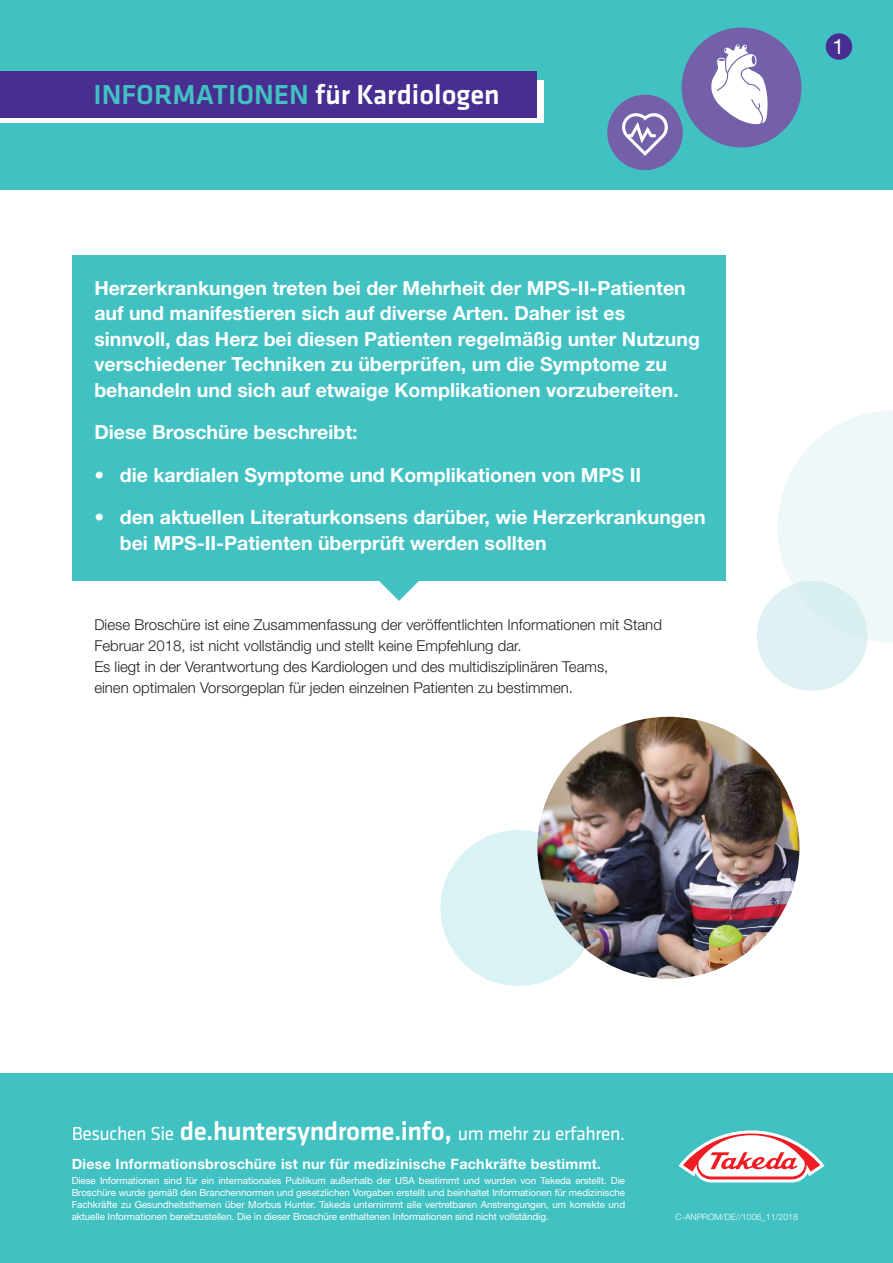
<style>
.page{position:relative;width:893px;height:1263px;background:#fff}
.page>*{position:absolute;margin:0;border:0;box-sizing:border-box;transform-origin:0 0}
.t1{font:500 28.5px "Klavika";color:#fff}
.t2{font:21px "Helvetica Neue LT Std";color:#fff}
.t3{font:700 19.5px/25.5px "Helvetica Neue LT Pro";color:#fff}
.t4{font:19.5px "Klavika";letter-spacing:-.02em;color:#fff}
.t5{font:300 15px/21px "Helvetica Neue LT Pro";color:#231f20}
.t6{font:700 14.25px "Helvetica Neue LT Pro";letter-spacing:.02em;color:#fff}
.t7{font:9.75px/12px "Helvetica Neue LT Pro";letter-spacing:-.005em;color:#fff;text-align:justify}
.t8{font:300 8.7px "Helvetica Neue LT Pro";color:#fff}
.s1{color:#41c1c2}
.s2{font-weight:500;font-size:27px}
.s3{font-weight:500;font-size:30px}
</style>
<div class="page">
<div style="left:0;top:1074px;width:893px;height:189px;background:#41c1c2"></div>
<svg style="left:679px;top:1130px;width:146px;height:52px"></svg>
<div style="left:72px;top:255px;width:654px;height:326px;background:#41c1c2"></div>
<svg style="left:379px;top:581px;width:40px;height:20px"></svg>
<svg style="left:778px;top:411px;width:115px;height:232px"></svg>
<div style="left:757px;top:581px;width:110px;height:110px;background:#dff1f2;border-radius:50%"></div>
<div style="left:0;top:0;width:893px;height:190px;background:#41c1c2"></div>
<svg style="left:0;top:80px;width:543px;height:43px;background:#e1dced"></svg>
<div style="left:0;top:71px;width:536px;height:46px;background:#482e91"></div>
<div style="left:682px;top:28px;width:119px;height:119px;background:#7460a8;border-radius:50%"></div>
<div style="left:607px;top:95px;width:76px;height:75px;background:#7460a8;border-radius:50%"></div>
<div style="left:826px;top:33px;width:26px;height:27px;background:#482e91;border-radius:50%"></div>
<img style="left:537px;top:717px;width:262px;height:262px;border-radius:131px">
<svg style="left:440px;top:830px;width:156px;height:156px;background:#c4d4d4"></svg>
<svg style="left:711px;top:44px;width:57px;height:81px"></svg>
<svg style="left:622px;top:113px;width:46px;height:43px"></svg>
<h1 class="t1" style="left:94px;top:75px;width:408px"><span class="s1">INFORMATIONEN</span> für Kardiologen</h1>
<p class="t3" style="left:94px;top:274px;width:607px">Herzerkrankungen treten bei der Mehrheit der MPS-II-Patienten auf und manifestieren sich auf diverse Arten. Daher ist es sinnvoll, das Herz bei diesen Patienten regelmäßig unter Nutzung verschiedener Techniken zu überprüfen, um die Symptome zu behandeln und sich auf etwaige Komplikationen vorzubereiten.</p>
<p class="t3" style="left:94px;top:419px;width:265px">Diese Broschüre beschreibt:</p>
<p class="t3" style="left:94px;top:461px;width:548px">• die kardialen Symptome und Komplikationen von MPS II</p>
<p class="t3" style="left:120px;top:504px;width:587px;text-indent:-26px">• den aktuellen Literaturkonsens darüber, wie Herzerkrankungen bei MPS-II-Patienten überprüft werden sollten</p>
<p class="t5" style="left:94px;top:614px;width:569px">Diese Broschüre ist eine Zusammenfassung der veröffentlichten Informationen mit Stand Februar 2018, ist nicht vollständig und stellt keine Empfehlung dar.<br>Es liegt in der Verantwortung des Kardiologen und des multidisziplinären Teams,<br>einen optimalen Vorsorgeplan für jeden einzelnen Patienten zu bestimmen.</p>
<p class="t2" style="left:832px;top:34px;width:13px">1</p>
<p class="t4" style="left:72px;top:1121px;width:555px">Besuchen Sie <span class="s2">de.huntersyndrome.info</span><span class="s3">,</span> um mehr zu erfahren.</p>
<p class="t6" style="left:72px;top:1155px;width:531px">Diese Informationsbroschüre ist nur für medizinische Fachkräfte bestimmt.</p>
<p class="t7" style="left:72px;top:1175px;width:555px">Diese Informationen sind für ein internationales Publikum außerhalb der USA bestimmt und wurden von Takeda erstellt. Die Broschüre wurde gemäß den Branchennormen und gesetzlichen Vorgaben erstellt und beinhaltet Informationen für medizinische Fachkräfte zu Gesundheitsthemen über Morbus Hunter. Takeda unternimmt alle vertretbaren Anstrengungen, um korrekte und aktuelle Informationen bereitzustellen. Die in dieser Broschüre enthaltenen Informationen sind nicht vollständig.</p>
<p class="t8" style="left:676px;top:1212px;width:124px">C-ANPROM/DE//1006_11/2018</p>
</div>
